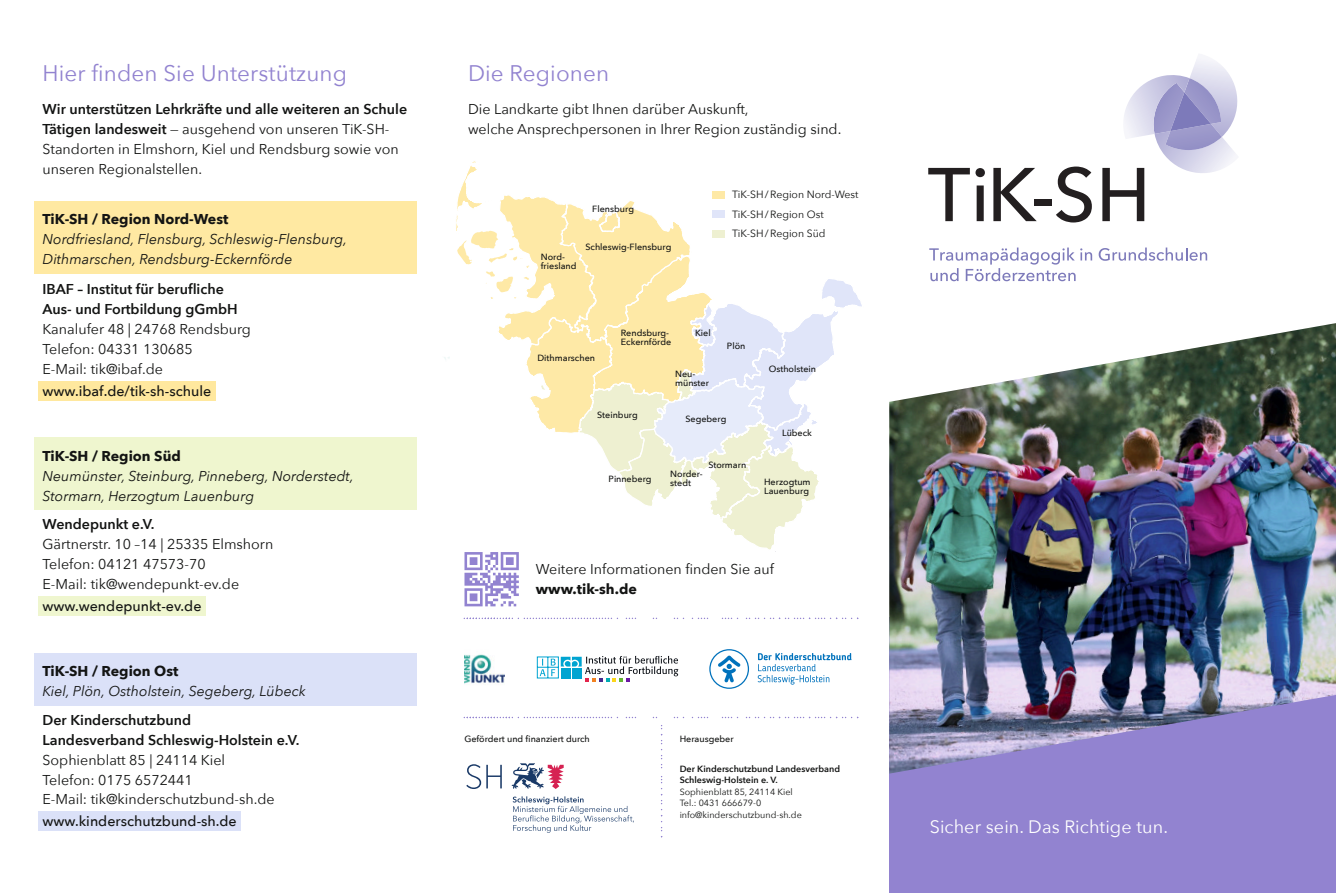
<style>
.page{position:relative;width:1336px;height:893px;background:#fff}
.page>*{position:absolute;margin:0;border:0;box-sizing:border-box;transform-origin:0 0}
.t1{font:22.5px "Avenir Next";letter-spacing:.005em;color:#9283d0}
.t2{font:18px "Avenir Next";letter-spacing:.005em;color:#fff}
.t3{font:14.25px "Avenir Next";color:#131413}
.t4{font:italic 14.25px "Avenir Next";color:#131413}
.t5{font:600 14.25px "Avenir Next";color:#131413}
.t6{font:500 14.25px "Avenir Next";color:#131413}
.t7{font:700 14.25px "Avenir Next";color:#131413}
.t8{font:10.5px "Avenir Next";color:#131413}
.t9{font:500 9px "Avenir Next";color:#131413}
.t10{font:9px "Avenir Next";color:#131413}
.t11{font:600 9px "Avenir Next";color:#131413}
.s1{font-weight:600}
</style>
<div class="page">
<div style="left:34px;top:201px;width:383px;height:72px;background:#ffe9a2"></div>
<div style="left:38px;top:381px;width:177px;height:20px;background:#ffe89e"></div>
<div style="left:34px;top:438px;width:383px;height:72px;background:#eff6cf"></div>
<div style="left:38px;top:596px;width:168px;height:20px;background:#eff6cf"></div>
<div style="left:34px;top:653px;width:383px;height:52px;background:#dbe1f8"></div>
<div style="left:38px;top:811px;width:203px;height:20px;background:#dbe1f8"></div>
<div style="left:889px;top:617px;width:446px;height:276px;background:#9283d0"></div>
<img style="left:889px;top:323px;width:446px;height:451px">
<svg style="left:928px;top:168px;width:41px;height:53px"></svg>
<svg style="left:975px;top:168px;width:9px;height:53px"></svg>
<svg style="left:993px;top:168px;width:43px;height:53px"></svg>
<div style="left:1033px;top:200px;width:18px;height:6px;background:#231f20"></div>
<svg style="left:1056px;top:167px;width:35px;height:55px"></svg>
<svg style="left:1098px;top:248px;width:108px;height:13px"></svg>
<svg style="left:929px;top:248px;width:162px;height:33px"></svg>
<svg style="left:1102px;top:59px;width:136px;height:162px"></svg>
<svg style="left:536px;top:656px;width:142px;height:26px"></svg>
<img style="left:464px;top:654px;width:40px;height:30px">
<svg style="left:757px;top:653px;width:94px;height:32px"></svg>
<svg style="left:709px;top:649px;width:40px;height:40px"></svg>
<svg style="left:464px;top:618px;width:394px;height:1px"></svg>
<svg style="left:464px;top:717px;width:394px;height:121px"></svg>
<svg style="left:444px;top:161px;width:418px;height:445px"></svg>
<p class="t1" style="left:43px;top:58px;width:306px">Hier finden Sie Unterstützung</p>
<p class="t5" style="left:43px;top:100px;width:366px">Wir unterstützen Lehrkräfte und alle weiteren an Schule</p>
<p class="t3" style="left:43px;top:120px;width:348px"><span class="s1">Tätigen landesweit</span> — ausgehend von unseren TiK-SH-</p>
<p class="t3" style="left:43px;top:140px;width:358px">Standorten in Elmshorn, Kiel und Rendsburg sowie von</p>
<p class="t3" style="left:43px;top:160px;width:161px">unseren Regionalstellen.</p>
<p class="t7" style="left:43px;top:210px;width:187px">TiK-SH / Region Nord-West</p>
<p class="t4" style="left:43px;top:230px;width:306px">Nordfriesland, Flensburg, Schleswig-Flensburg,</p>
<p class="t4" style="left:43px;top:250px;width:251px">Dithmarschen, Rendsburg-Eckernförde</p>
<p class="t5" style="left:43px;top:280px;width:183px">IBAF – Institut für berufliche</p>
<p class="t5" style="left:43px;top:300px;width:197px">Aus- und Fortbildung gGmbH</p>
<p class="t3" style="left:43px;top:320px;width:210px">Kanalufer 48 | 24768 Rendsburg</p>
<p class="t3" style="left:43px;top:340px;width:152px">Telefon: 04331 130685</p>
<p class="t3" style="left:43px;top:360px;width:122px">E-Mail: tik@ibaf.de</p>
<p class="t6" style="left:43px;top:381px;width:170px">www.ibaf.de/tik-sh-schule</p>
<p class="t7" style="left:43px;top:446px;width:140px">TiK-SH / Region Süd</p>
<p class="t4" style="left:43px;top:466px;width:312px">Neumünster, Steinburg, Pinneberg, Norderstedt,</p>
<p class="t4" style="left:43px;top:486px;width:213px">Stormarn, Herzogtum Lauenburg</p>
<p class="t5" style="left:43px;top:515px;width:113px">Wendepunkt e.V.</p>
<p class="t3" style="left:43px;top:535px;width:232px">Gärtnerstr. 10 –14 | 25335 Elmshorn</p>
<p class="t3" style="left:43px;top:555px;width:164px">Telefon: 04121 47573-70</p>
<p class="t3" style="left:43px;top:575px;width:198px">E-Mail: tik@wendepunkt-ev.de</p>
<p class="t6" style="left:43px;top:596px;width:160px">www.wendepunkt-ev.de</p>
<p class="t7" style="left:43px;top:661px;width:137px">TiK-SH / Region Ost</p>
<p class="t4" style="left:43px;top:681px;width:265px">Kiel, Plön, Ostholstein, Segeberg, Lübeck</p>
<p class="t5" style="left:43px;top:710px;width:150px">Der Kinderschutzbund</p>
<p class="t5" style="left:43px;top:730px;width:258px">Landesverband Schleswig-Holstein e.V.</p>
<p class="t3" style="left:43px;top:750px;width:184px">Sophienblatt 85 | 24114 Kiel</p>
<p class="t3" style="left:43px;top:770px;width:152px">Telefon: 0175 6572441</p>
<p class="t3" style="left:43px;top:790px;width:234px">E-Mail: tik@kinderschutzbund-sh.de</p>
<p class="t6" style="left:43px;top:812px;width:196px">www.kinderschutzbund-sh.de</p>
<p class="t1" style="left:468px;top:58px;width:143px">Die Regionen</p>
<p class="t3" style="left:468px;top:100px;width:282px">Die Landkarte gibt Ihnen darüber Auskunft,</p>
<p class="t3" style="left:468px;top:120px;width:375px">welche Ansprechpersonen in Ihrer Region zuständig sind.</p>
<p class="t9" style="left:592px;top:203px;width:43px">Flensburg</p>
<p class="t9" style="left:540px;top:251px;width:26px">Nord-</p>
<p class="t9" style="left:540px;top:260px;width:37px">friesland</p>
<p class="t9" style="left:585px;top:241px;width:87px">Schleswig-Flensburg</p>
<p class="t9" style="left:620px;top:327px;width:50px">Rendsburg-</p>
<p class="t9" style="left:620px;top:336px;width:52px">Eckernförde</p>
<p class="t9" style="left:537px;top:352px;width:59px">Dithmarschen</p>
<p class="t8" style="left:732px;top:188px;width:128px">TiK-SH / Region Nord-West</p>
<p class="t8" style="left:732px;top:207px;width:93px">TiK-SH / Region Ost</p>
<p class="t8" style="left:732px;top:227px;width:95px">TiK-SH / Region Süd</p>
<p class="t9" style="left:695px;top:327px;width:17px">Kiel</p>
<p class="t9" style="left:727px;top:340px;width:20px">Plön</p>
<p class="t9" style="left:597px;top:409px;width:42px">Steinburg</p>
<p class="t9" style="left:608px;top:473px;width:44px">Pinneberg</p>
<p class="t9" style="left:675px;top:368px;width:22px">Neu-</p>
<p class="t9" style="left:675px;top:377px;width:35px">münster</p>
<p class="t9" style="left:685px;top:413px;width:42px">Segeberg</p>
<p class="t9" style="left:708px;top:459px;width:39px">Stormarn</p>
<p class="t9" style="left:670px;top:468px;width:34px">Norder-</p>
<p class="t9" style="left:670px;top:477px;width:22px">stedt</p>
<p class="t9" style="left:768px;top:363px;width:49px">Ostholstein</p>
<p class="t9" style="left:782px;top:427px;width:31px">Lübeck</p>
<p class="t9" style="left:764px;top:476px;width:48px">Herzogtum</p>
<p class="t9" style="left:764px;top:485px;width:47px">Lauenburg</p>
<p class="t3" style="left:536px;top:560px;width:239px">Weitere Informationen finden Sie auf</p>
<p class="t7" style="left:536px;top:580px;width:102px">www.tik-sh.de</p>
<p class="t9" style="left:464px;top:733px;width:127px">Gefördert und finanziert durch</p>
<p class="t9" style="left:679px;top:733px;width:55px">Herausgeber</p>
<p class="t11" style="left:679px;top:763px;width:162px">Der Kinderschutzbund Landesverband</p>
<p class="t11" style="left:679px;top:774px;width:100px">Schleswig-Holstein e. V.</p>
<p class="t10" style="left:679px;top:786px;width:115px">Sophienblatt 85, 24114 Kiel</p>
<p class="t10" style="left:679px;top:797px;width:83px">Tel.: 0431 666679-0</p>
<p class="t10" style="left:679px;top:809px;width:124px">info@kinderschutzbund-sh.de</p>
<p class="t2" style="left:929px;top:815px;width:240px">Sicher sein. Das Richtige tun.</p>
</div>
